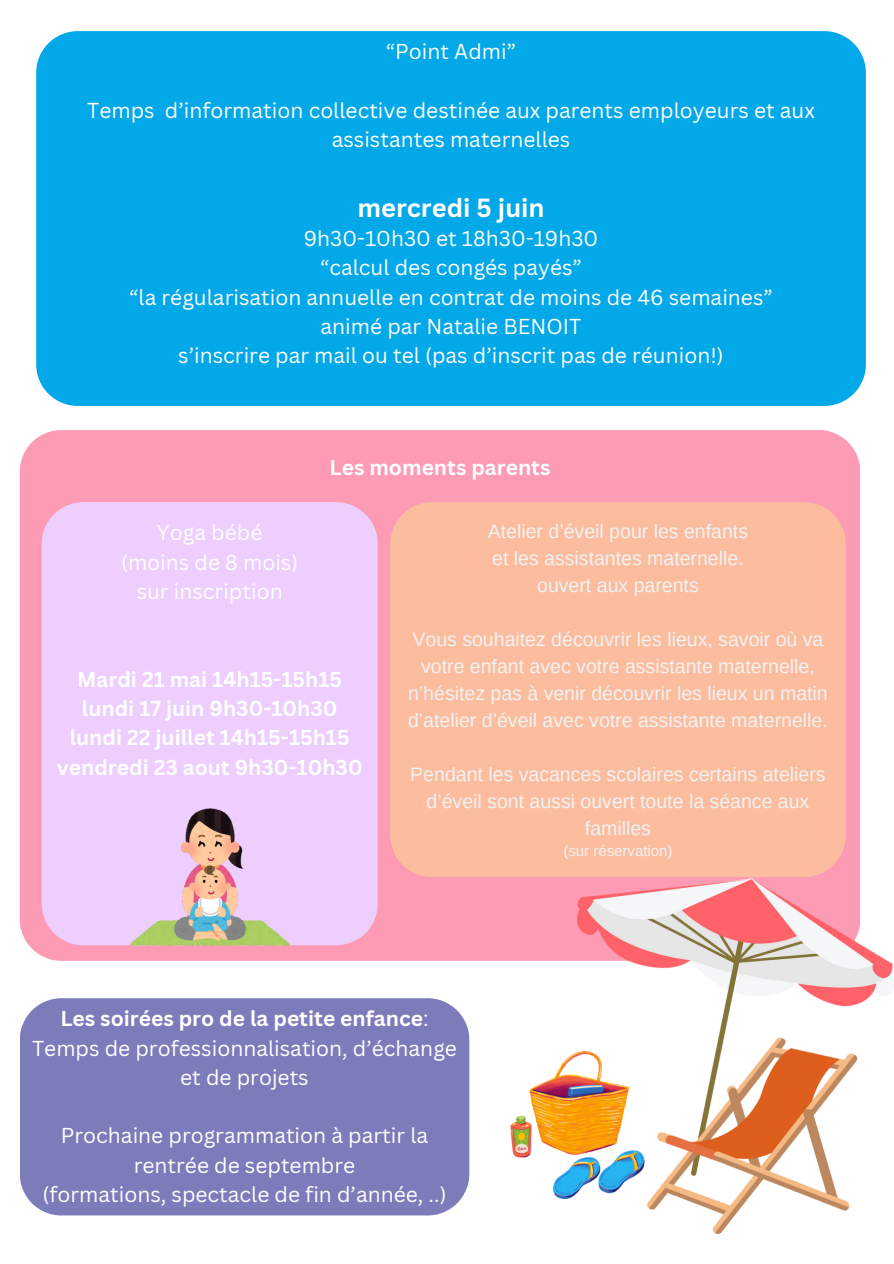
<style>
.page{position:relative;width:894px;height:1264px;background:#fff}
.page>*{position:absolute;margin:0;border:0;box-sizing:border-box;transform-origin:0 0}
.t1{font:700 25.5px "Canva Sans";color:#fff}
.t2{font:21px/29.2px "Canva Sans";color:#fff;text-align:center}
.t3{font:700 21px/29.2px "Canva Sans";color:#fff;text-align:center}
.t4{font:19.5px/27px "Arimo";color:#f2f2f2;text-align:center}
.t5{font:15px "Arimo";color:#f2f2f2}
.s1{font-weight:400}
</style>
<div class="page">
<img style="left:510px;top:1052px;width:67px;height:146px">
<div style="left:36px;top:31px;width:828px;height:375px;background:#03a8e8"></div>
<div style="left:20px;top:430px;width:839px;height:530px;background:#fd9bb4"></div>
<div style="left:42px;top:502px;width:335px;height:443px;background:#edceff"></div>
<img style="left:130px;top:809px;width:159px;height:136px">
<div style="left:390px;top:502px;width:455px;height:375px;background:#fcbd9f"></div>
<img style="left:577px;top:877px;width:316px;height:356px">
<div style="left:20px;top:998px;width:449px;height:217px;background:#7d7cbb"></div>
<p class="t2" style="left:386px;top:36px;width:132px">“Point Admi”</p>
<p class="t2" style="left:87px;top:95px;width:729px">Temps d’information collective destinée aux parents employeurs et aux assistantes maternelles</p>
<p class="t1" style="left:357px;top:190px;width:189px">mercredi 5 juin</p>
<p class="t2" style="left:303px;top:223px;width:296px">9h30-10h30 et 18h30-19h30</p>
<p class="t2" style="left:320px;top:252px;width:263px">“calcul des congés payés”</p>
<p class="t2" style="left:129px;top:282px;width:645px">“la régularisation annuelle en contrat de moins de 46 semaines”</p>
<p class="t2" style="left:320px;top:311px;width:262px">animé par Natalie BENOIT</p>
<h1 class="t2" style="left:178px;top:340px;width:546px">s’inscrire par mail ou tel (pas d’inscrit pas de réunion!)</h1>
<p class="t3" style="left:329px;top:452px;width:222px">Les moments parents</p>
<p class="t2" style="left:157px;top:517px;width:107px">Yoga bébé</p>
<p class="t2" style="left:121px;top:547px;width:178px">(moins de 8 mois)</p>
<h1 class="t2" style="left:137px;top:576px;width:147px">sur inscription</h1>
<p class="t3" style="left:57px;top:664px;width:307px">Mardi 21 mai 14h15-15h15 lundi 17 juin 9h30-10h30 lundi 22 juillet 14h15-15h15 vendredi 23 aout 9h30-10h30</p>
<p class="t4" style="left:487px;top:517px;width:262px">Atelier d’éveil pour les enfants</p>
<p class="t4" style="left:492px;top:544px;width:253px">et les assistantes maternelle.</p>
<p class="t4" style="left:537px;top:571px;width:163px">ouvert aux parents</p>
<p class="t4" style="left:408px;top:625px;width:421px">Vous souhaitez découvrir les lieux, savoir où va votre enfant avec votre assistante maternelle, n’hésitez pas à venir découvrir les lieux un matin d’atelier d’éveil avec votre assistante maternelle.</p>
<p class="t4" style="left:410px;top:760px;width:417px">Pendant les vacances scolaires certains ateliers d’éveil sont aussi ouvert toute la séance aux familles</p>
<p class="t5" style="left:563px;top:842px;width:111px">(sur réservation)</p>
<p class="t3" style="left:60px;top:1003px;width:369px">Les soirées pro de la petite enfance<span class="s1">:</span></p>
<p class="t2" style="left:32px;top:1032px;width:426px">Temps de professionnalisation, d’échange et de projets</p>
<p class="t2" style="left:61px;top:1120px;width:368px">Prochaine programmation à partir la rentrée de septembre</p>
<p class="t2" style="left:42px;top:1179px;width:405px">(formations, spectacle de fin d’année, ..)</p>
</div>
